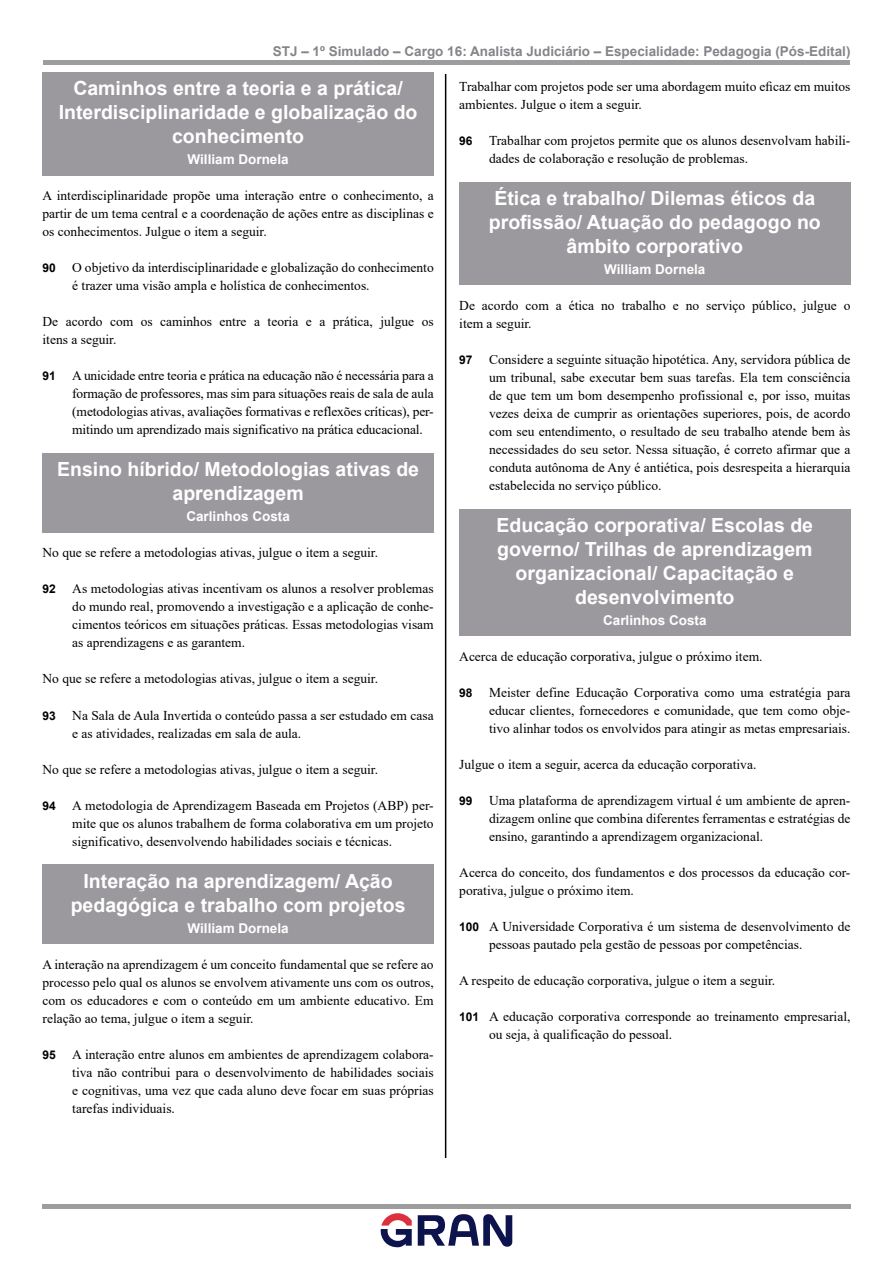
<style>
.page{position:relative;width:893px;height:1263px;background:#fff}
.page>*{position:absolute;margin:0;border:0;box-sizing:border-box;transform-origin:0 0}
.TÍTULO_1_-_PRIMÁRIO__Lei_e_Texto{font:700 19.5px/24px "Arial";color:#fff;text-align:center}
.t1{font:13.5px/18px "Times New Roman";color:#000;text-align:justify}
.t2{font:700 13.5px "Arial";color:#868389}
.TÍTULO_2_-_SECUNDÁRIO{font:700 13.5px "Arial";color:#fff}
.s1{font-family:"Arial";font-weight:700;font-size:12px}
</style>
<div class="page">
<hr style="left:445px;top:74px;width:1px;height:1084px;background:#000">
<div style="left:43px;top:60px;width:807px;height:5px;background:#9d9d9d"></div>
<hr style="left:42px;top:1204px;width:809px;height:4px;background:#9d9d9d">
<svg style="left:381px;top:1213px;width:31px;height:34px"></svg>
<svg style="left:418px;top:1214px;width:94px;height:33px"></svg>
<div style="left:43px;top:73px;width:391px;height:83px;background:#9b999e"></div>
<div style="left:43px;top:146px;width:391px;height:30px;background:#9b999e"></div>
<div style="left:43px;top:454px;width:391px;height:59px;background:#9b999e"></div>
<div style="left:43px;top:503px;width:391px;height:30px;background:#9b999e"></div>
<div style="left:43px;top:865px;width:391px;height:59px;background:#9b999e"></div>
<div style="left:43px;top:914px;width:391px;height:30px;background:#9b999e"></div>
<div style="left:459px;top:182px;width:391px;height:83px;background:#9b999e"></div>
<div style="left:459px;top:255px;width:391px;height:30px;background:#9b999e"></div>
<div style="left:459px;top:509px;width:391px;height:107px;background:#9b999e"></div>
<div style="left:459px;top:606px;width:391px;height:30px;background:#9b999e"></div>
<p class="t2" style="left:273px;top:41px;width:579px">STJ – 1º Simulado – Cargo 16: Analista Judiciário – Especialidade: Pedagogia (Pós-Edital)</p>
<p class="TÍTULO_1_-_PRIMÁRIO__Lei_e_Texto" style="left:59px;top:77px;width:360px">Caminhos entre a teoria e a prática/<br>Interdisciplinaridade e globalização do conhecimento</p>
<p class="TÍTULO_2_-_SECUNDÁRIO" style="left:188px;top:150px;width:103px">William Dornela</p>
<p class="t1" style="left:43px;top:186px;width:393px">A interdisciplinaridade propõe uma interação entre o conhecimento, a partir de um tema central e a coordenação de ações entre as disciplinas e os conhecimentos. Julgue o item a seguir.</p>
<p class="t1" style="left:72px;top:258px;width:363px;text-indent:-30px"><span class="s1">90</span> O objetivo da interdisciplinaridade e globalização do conhecimento é trazer uma visão ampla e holística de conhecimentos.</p>
<p class="t1" style="left:43px;top:312px;width:393px">De acordo com os caminhos entre a teoria e a prática, julgue os itens a seguir.</p>
<p class="t1" style="left:72px;top:366px;width:363px;text-indent:-30px"><span class="s1">91</span> A unicidade entre teoria e prática na educação não é necessária para a formação de professores, mas sim para situações reais de sala de aula (metodologias ativas, avaliações formativas e reflexões críticas), per&shy;mitindo um aprendizado mais significativo na prática educacional.</p>
<p class="TÍTULO_1_-_PRIMÁRIO__Lei_e_Texto" style="left:57px;top:458px;width:363px">Ensino híbrido/ Metodologias ativas de aprendizagem</p>
<p class="TÍTULO_2_-_SECUNDÁRIO" style="left:186px;top:507px;width:105px">Carlinhos Costa</p>
<p class="t1" style="left:43px;top:543px;width:337px">No que se refere a metodologias ativas, julgue o item a seguir.</p>
<p class="t1" style="left:72px;top:579px;width:363px;text-indent:-30px"><span class="s1">92</span> As metodologias ativas incentivam os alunos a resolver problemas do mundo real, promovendo a investigação e a aplicação de conhe&shy;cimentos teóricos em situações práticas. Essas metodologias visam as aprendizagens e as garantem.</p>
<p class="t1" style="left:43px;top:669px;width:337px">No que se refere a metodologias ativas, julgue o item a seguir.</p>
<p class="t1" style="left:72px;top:705px;width:363px;text-indent:-30px"><span class="s1">93</span> Na Sala de Aula Invertida o conteúdo passa a ser estudado em casa e as atividades, realizadas em sala de aula.</p>
<p class="t1" style="left:43px;top:759px;width:337px">No que se refere a metodologias ativas, julgue o item a seguir.</p>
<p class="t1" style="left:72px;top:795px;width:363px;text-indent:-30px"><span class="s1">94</span> A metodologia de Aprendizagem Baseada em Projetos (ABP) per&shy;mite que os alunos trabalhem de forma colaborativa em um projeto significativo, desenvolvendo habilidades sociais e técnicas.</p>
<p class="TÍTULO_1_-_PRIMÁRIO__Lei_e_Texto" style="left:71px;top:869px;width:336px">Interação na aprendizagem/ Ação pedagógica e trabalho com projetos</p>
<p class="TÍTULO_2_-_SECUNDÁRIO" style="left:188px;top:918px;width:103px">William Dornela</p>
<p class="t1" style="left:43px;top:954px;width:393px">A interação na aprendizagem é um conceito fundamental que se refere ao processo pelo qual os alunos se envolvem ativamente uns com os outros, com os educadores e com o conteúdo em um ambiente educativo. Em relação ao tema, julgue o item a seguir.</p>
<p class="t1" style="left:72px;top:1044px;width:363px;text-indent:-30px"><span class="s1">95</span> A interação entre alunos em ambientes de aprendizagem colabora&shy;tiva não contribui para o desenvolvimento de habilidades sociais e cognitivas, uma vez que cada aluno deve focar em suas próprias tarefas individuais.</p>
<p class="t1" style="left:459px;top:77px;width:393px">Trabalhar com projetos pode ser uma abordagem muito eficaz em muitos ambientes. Julgue o item a seguir.</p>
<p class="t1" style="left:489px;top:131px;width:363px;text-indent:-30px"><span class="s1">96</span> Trabalhar com projetos permite que os alunos desenvolvam habili&shy;dades de colaboração e resolução de problemas.</p>
<p class="TÍTULO_1_-_PRIMÁRIO__Lei_e_Texto" style="left:489px;top:186px;width:333px">Ética e trabalho/ Dilemas éticos da profissão/ Atuação do pedagogo no âmbito corporativo</p>
<p class="TÍTULO_2_-_SECUNDÁRIO" style="left:604px;top:259px;width:103px">William Dornela</p>
<p class="t1" style="left:459px;top:296px;width:393px">De acordo com a ética no trabalho e no serviço público, julgue o item a seguir.</p>
<p class="t1" style="left:489px;top:350px;width:363px;text-indent:-30px"><span class="s1">97</span> Considere a seguinte situação hipotética. Any, servidora pública de um tribunal, sabe executar bem suas tarefas. Ela tem consciência de que tem um bom desempenho profissional e, por isso, muitas vezes deixa de cumprir as orientações superiores, pois, de acordo com seu entendimento, o resultado de seu trabalho atende bem às necessidades do seu setor. Nessa situação, é correto afirmar que a conduta autônoma de Any é antiética, pois desrespeita a hierarquia estabelecida no serviço público.</p>
<p class="TÍTULO_1_-_PRIMÁRIO__Lei_e_Texto" style="left:497px;top:513px;width:318px">Educação corporativa/ Escolas de governo/ Trilhas de aprendizagem organizacional/ Capacitação e desenvolvimento</p>
<p class="TÍTULO_2_-_SECUNDÁRIO" style="left:603px;top:610px;width:105px">Carlinhos Costa</p>
<p class="t1" style="left:459px;top:647px;width:305px">Acerca de educação corporativa, julgue o próximo item.</p>
<p class="t1" style="left:489px;top:683px;width:363px;text-indent:-30px"><span class="s1">98</span> Meister define Educação Corporativa como uma estratégia para educar clientes, fornecedores e comunidade, que tem como obje&shy;tivo alinhar todos os envolvidos para atingir as metas empresariais.</p>
<p class="t1" style="left:459px;top:755px;width:299px">Julgue o item a seguir, acerca da educação corporativa.</p>
<p class="t1" style="left:489px;top:791px;width:363px;text-indent:-30px"><span class="s1">99</span> Uma plataforma de aprendizagem virtual é um ambiente de apren&shy;dizagem online que combina diferentes ferramentas e estratégias de ensino, garantindo a aprendizagem organizacional.</p>
<p class="t1" style="left:459px;top:863px;width:393px">Acerca do conceito, dos fundamentos e dos processos da educação cor&shy;porativa, julgue o próximo item.</p>
<p class="t1" style="left:489px;top:917px;width:363px;text-indent:-30px"><span class="s1">100</span> A Universidade Corporativa é um sistema de desenvolvimento de pessoas pautado pela gestão de pessoas por competências.</p>
<p class="t1" style="left:459px;top:971px;width:318px">A respeito de educação corporativa, julgue o item a seguir.</p>
<p class="t1" style="left:489px;top:1007px;width:363px;text-indent:-30px"><span class="s1">101</span> A educação corporativa corresponde ao treinamento empresarial, ou seja, à qualificação do pessoal.</p>
</div>
